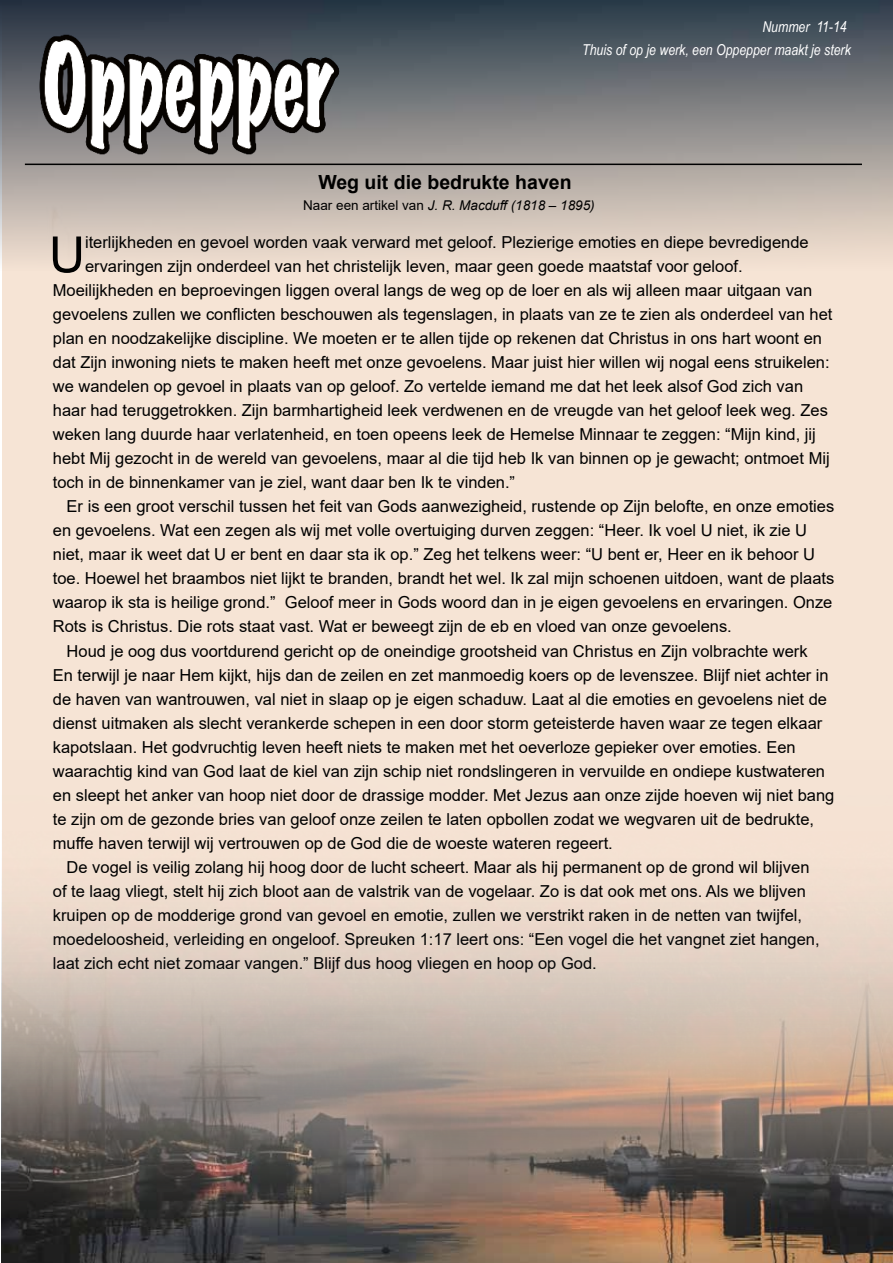
<style>
.page{position:relative;width:893px;height:1263px;background:#fff}
.page>*{position:absolute;margin:0;border:0;box-sizing:border-box;transform-origin:0 0}
.t1{font:50.1px "Arial";color:#000}
.t2{font:700 19.5px "Arial";color:#000}
.t3{font:16.5px "Arial";color:#000}
.t4{font:italic 15px/22.8px "Arial Narrow";color:#fff;text-align:right}
.t5{font:italic 13.5px "Arial";color:#000}
.s1{font-style:normal}
</style>
<div class="page">
<div style="left:2px;top:0;width:891px;height:1263px;background:#f6e4d5"></div>
<img style="left:0;top:0;width:893px;height:260px">
<img style="left:0;top:0;width:409px;height:172px">
<img style="left:112px;top:0;width:297px;height:164px">
<hr style="left:25px;top:164px;width:837px;height:1px;background:#000">
<img style="left:2px;top:1029px;width:891px;height:234px">
<p class="t4" style="left:582px;top:15px;width:270px">Nummer 11-14<br>Thuis of op je werk, een Oppepper maakt je sterk</p>
<p class="t2" style="left:318px;top:168px;width:255px">Weg uit die bedrukte haven</p>
<p class="t5" style="left:303px;top:196px;width:293px"><span class="s1">Naar een artikel van</span> J. R. Macduff (1818 – 1895)</p>
<h1 class="t1" style="left:49px;top:220px;width:38px">U</h1>
<p class="t3" style="left:85px;top:231px;width:725px">iterlijkheden en gevoel worden vaak verward met geloof. Plezierige emoties en diepe bevredigende</p>
<p class="t3" style="left:85px;top:255px;width:659px">ervaringen zijn onderdeel van het christelijk leven, maar geen goede maatstaf voor geloof.</p>
<p class="t3" style="left:53px;top:279px;width:761px">Moeilijkheden en beproevingen liggen overal langs de weg op de loer en als wij alleen maar uitgaan van</p>
<p class="t3" style="left:53px;top:303px;width:781px">gevoelens zullen we conflicten beschouwen als tegenslagen, in plaats van ze te zien als onderdeel van het</p>
<p class="t3" style="left:53px;top:327px;width:771px">plan en noodzakelijke discipline. We moeten er te allen tijde op rekenen dat Christus in ons hart woont en</p>
<p class="t3" style="left:53px;top:351px;width:778px">dat Zijn inwoning niets te maken heeft met onze gevoelens. Maar juist hier willen wij nogal eens struikelen:</p>
<p class="t3" style="left:53px;top:375px;width:752px">we wandelen op gevoel in plaats van op geloof. Zo vertelde iemand me dat het leek alsof God zich van</p>
<p class="t3" style="left:53px;top:399px;width:776px">haar had teruggetrokken. Zijn barmhartigheid leek verdwenen en de vreugde van het geloof leek weg. Zes</p>
<p class="t3" style="left:53px;top:423px;width:765px">weken lang duurde haar verlatenheid, en toen opeens leek de Hemelse Minnaar te zeggen: “Mijn kind, jij</p>
<p class="t3" style="left:53px;top:447px;width:778px">hebt Mij gezocht in de wereld van gevoelens, maar al die tijd heb Ik van binnen op je gewacht; ontmoet Mij</p>
<p class="t3" style="left:53px;top:471px;width:464px">toch in de binnenkamer van je ziel, want daar ben Ik te vinden.”</p>
<p class="t3" style="left:67px;top:495px;width:769px">Er is een groot verschil tussen het feit van Gods aanwezigheid, rustende op Zijn belofte, en onze emoties</p>
<p class="t3" style="left:53px;top:519px;width:756px">en gevoelens. Wat een zegen als wij met volle overtuiging durven zeggen: “Heer. Ik voel U niet, ik zie U</p>
<p class="t3" style="left:53px;top:543px;width:764px">niet, maar ik weet dat U er bent en daar sta ik op.” Zeg het telkens weer: “U bent er, Heer en ik behoor U</p>
<p class="t3" style="left:53px;top:567px;width:783px">toe. Hoewel het braambos niet lijkt te branden, brandt het wel. Ik zal mijn schoenen uitdoen, want de plaats</p>
<p class="t3" style="left:53px;top:591px;width:781px">waarop ik sta is heilige grond.” Geloof meer in Gods woord dan in je eigen gevoelens en ervaringen. Onze</p>
<p class="t3" style="left:53px;top:615px;width:680px">Rots is Christus. Die rots staat vast. Wat er beweegt zijn de eb en vloed van onze gevoelens.</p>
<p class="t3" style="left:67px;top:639px;width:743px">Houd je oog dus voortdurend gericht op de oneindige grootsheid van Christus en Zijn volbrachte werk</p>
<p class="t3" style="left:53px;top:663px;width:777px">En terwijl je naar Hem kijkt, hijs dan de zeilen en zet manmoedig koers op de levenszee. Blijf niet achter in</p>
<p class="t3" style="left:53px;top:687px;width:776px">de haven van wantrouwen, val niet in slaap op je eigen schaduw. Laat al die emoties en gevoelens niet de</p>
<p class="t3" style="left:53px;top:711px;width:771px">dienst uitmaken als slecht verankerde schepen in een door storm geteisterde haven waar ze tegen elkaar</p>
<p class="t3" style="left:53px;top:735px;width:744px">kapotslaan. Het godvruchtig leven heeft niets te maken met het oeverloze gepieker over emoties. Een</p>
<p class="t3" style="left:53px;top:759px;width:774px">waarachtig kind van God laat de kiel van zijn schip niet rondslingeren in vervuilde en ondiepe kustwateren</p>
<p class="t3" style="left:53px;top:783px;width:783px">en sleept het anker van hoop niet door de drassige modder. Met Jezus aan onze zijde hoeven wij niet bang</p>
<p class="t3" style="left:53px;top:807px;width:763px">te zijn om de gezonde bries van geloof onze zeilen te laten opbollen zodat we wegvaren uit de bedrukte,</p>
<p class="t3" style="left:53px;top:831px;width:561px">muffe haven terwijl wij vertrouwen op de God die de woeste wateren regeert.</p>
<p class="t3" style="left:67px;top:855px;width:744px">De vogel is veilig zolang hij hoog door de lucht scheert. Maar als hij permanent op de grond wil blijven</p>
<p class="t3" style="left:53px;top:879px;width:754px">of te laag vliegt, stelt hij zich bloot aan de valstrik van de vogelaar. Zo is dat ook met ons. Als we blijven</p>
<p class="t3" style="left:53px;top:903px;width:751px">kruipen op de modderige grond van gevoel en emotie, zullen we verstrikt raken in de netten van twijfel,</p>
<p class="t3" style="left:53px;top:927px;width:768px">moedeloosheid, verleiding en ongeloof. Spreuken 1:17 leert ons: “Een vogel die het vangnet ziet hangen,</p>
<p class="t3" style="left:53px;top:951px;width:545px">laat zich echt niet zomaar vangen.” Blijf dus hoog vliegen en hoop op God.</p>
</div>
